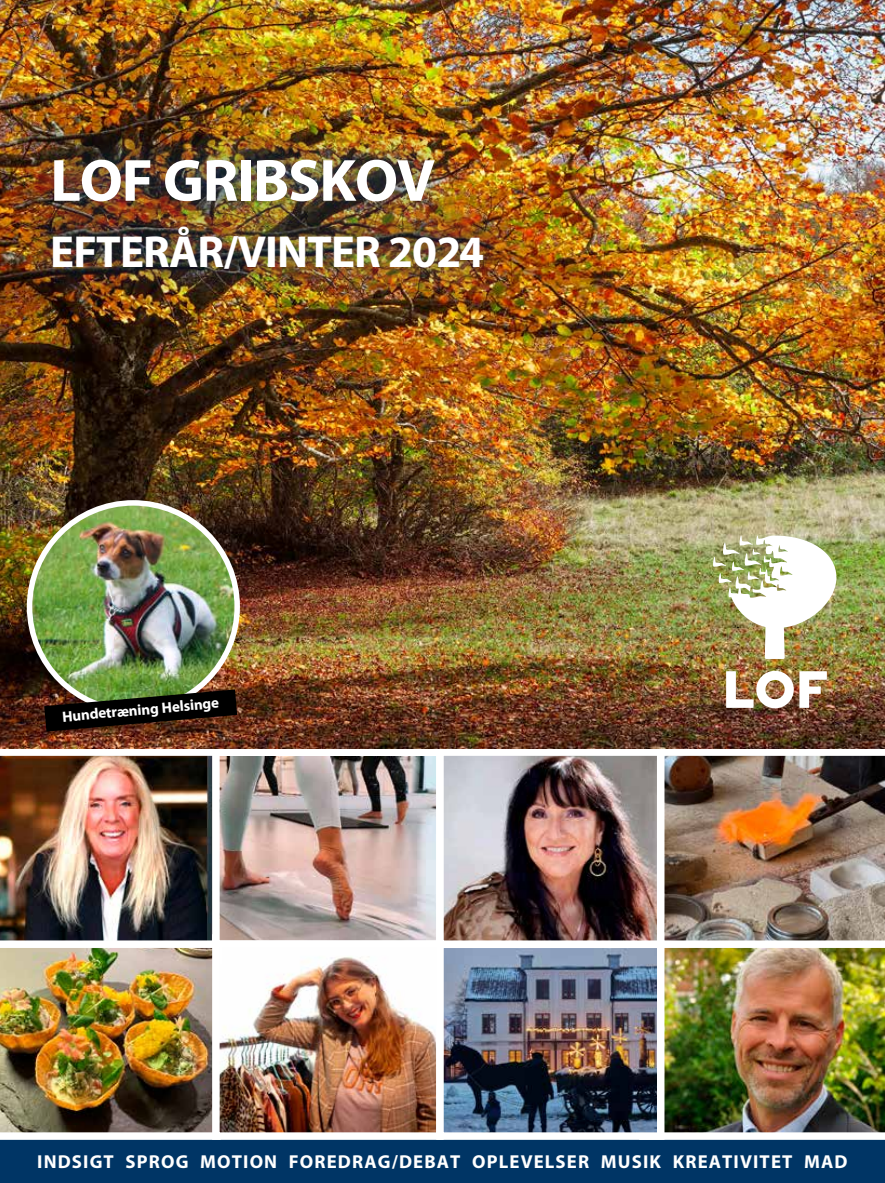
<style>
.page{position:relative;width:885px;height:1183px;background:#fff}
.page>*{position:absolute;margin:0;border:0;box-sizing:border-box;transform-origin:0 0}
.t1{font:700 60px "Myriad Pro";letter-spacing:-.02em;color:#fff}
.t2{font:700 45px "Myriad Pro";letter-spacing:-.02em;color:#fff}
.t3{font:700 18.75px "Myriad Pro";letter-spacing:.06em;color:#fff}
.t4{font:700 15px "Myriad Pro";color:#fff}
</style>
<div class="page">
<div style="left:0;top:1124px;width:884px;height:58px;background:#003565"></div>
<img style="left:664px;top:948px;width:220px;height:191px">
<img style="left:0;top:948px;width:212px;height:191px">
<img style="left:445px;top:757px;width:194px;height:181px">
<img style="left:639px;top:748px;width:245px;height:193px">
<img style="left:0;top:748px;width:212px;height:193px">
<img style="left:221px;top:956px;width:213px;height:174px">
<div style="left:212px;top:934px;width:231px;height:205px;border:8px solid #fff"></div>
<img style="left:445px;top:949px;width:210px;height:181px">
<div style="left:436px;top:940px;width:228px;height:199px;border:8px solid #fff"></div>
<img style="left:221px;top:757px;width:213px;height:181px">
<div style="left:212px;top:748px;width:231px;height:199px;border:8px solid #fff"></div>
<div style="left:436px;top:748px;width:228px;height:199px;border:8px solid #fff"></div>
<img style="left:0;top:0;width:884px;height:748px">
<img style="left:16px;top:122px;width:502px;height:182px">
<img style="left:30px;top:503px;width:207px;height:207px;border-radius:104px">
<img style="left:44px;top:689px;width:193px;height:42px">
<img style="left:713px;top:535px;width:123px;height:123px">
<svg style="left:799px;top:671px;width:27px;height:36px"></svg>
<img style="left:726px;top:670px;width:67px;height:38px">
<h1 class="t1" style="left:50px;top:141px;width:386px">LOF GRIBSKOV</h1>
<h2 class="t2" style="left:50px;top:222px;width:435px">EFTERÅR/VINTER 2024</h2>
<p class="t4" style="left:61px;top:706px;width:159px;rotate:-5deg">Hundetræning Helsinge</p>
<p class="t3" style="left:37px;top:1148px;width:811px">INDSIGT SPROG MOTION FOREDRAG/DEBAT OPLEVELSER MUSIK KREATIVITET MAD</p>
</div>
